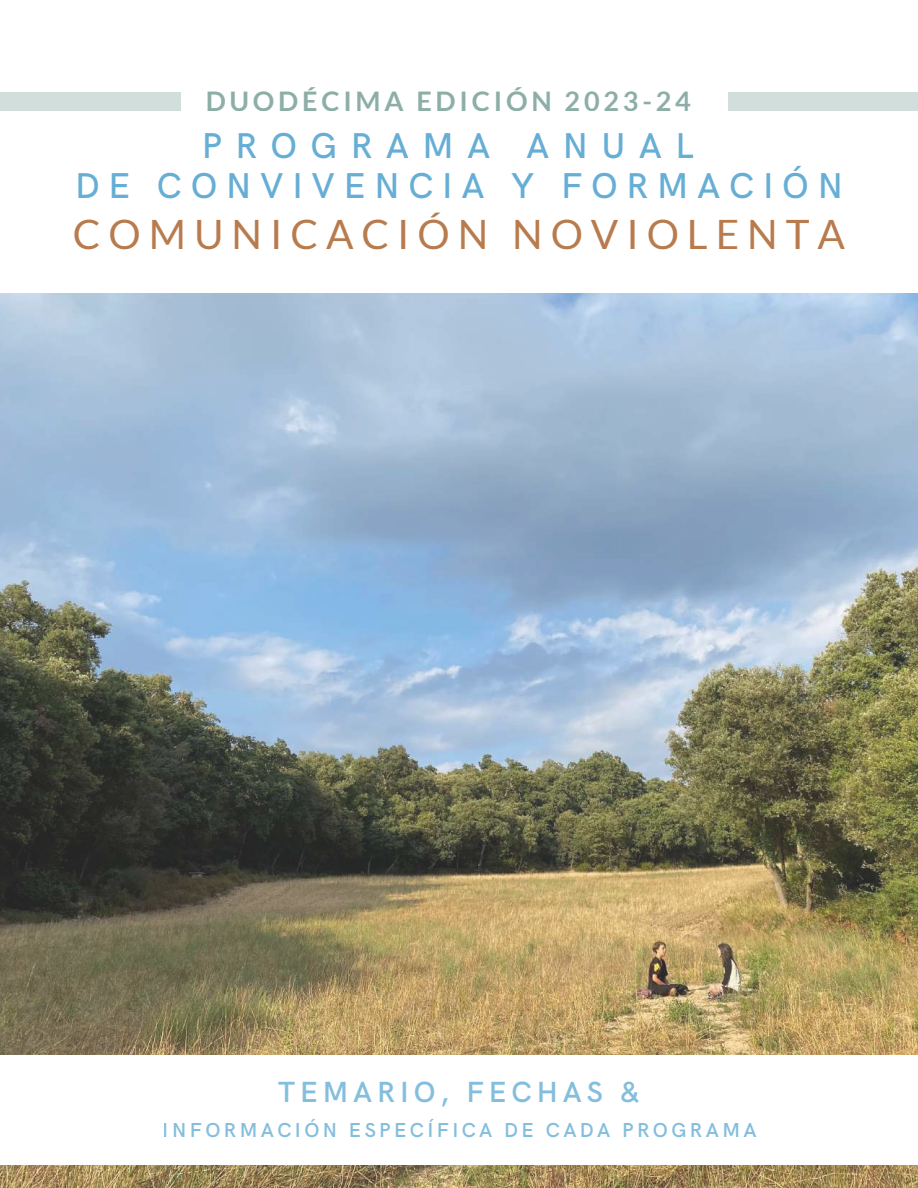
<style>
.page{position:relative;width:918px;height:1188px;background:#fff}
.page>*{position:absolute;margin:0;border:0;box-sizing:border-box;transform-origin:0 0}
.t1{font:40.5px "Lato";letter-spacing:.195em;color:#b87b4d}
.t2{font:500 36px "HK Grotesk";letter-spacing:.245em;color:#66aed5}
.t3{font:500 36px "HK Grotesk";letter-spacing:.37em;color:#66aed5}
.t4{font:600 29.25px "HK Grotesk";letter-spacing:.17em;color:#66aed5}
.t5{font:700 27px "Lato";letter-spacing:.14em;color:#88aba3}
.t6{font:600 20.25px "HK Grotesk";letter-spacing:.17em;color:#66aed5}
</style>
<div class="page">
<div style="left:729px;top:92px;width:189px;height:19px;background:#d1dedb"></div>
<div style="left:0;top:92px;width:181px;height:19px;background:#d1dedb"></div>
<img style="left:0;top:294px;width:918px;height:894px">
<div style="left:0;top:1055px;width:918px;height:110px;background:#fff"></div>
<h3 class="t5" style="left:205px;top:84px;width:487px">DUODÉCIMA EDICIÓN 2023-24</h3>
<h2 class="t3" style="left:202px;top:125px;width:494px">PROGRAMA ANUAL</h2>
<h2 class="t2" style="left:75px;top:165px;width:769px">DE CONVIVENCIA Y FORMACIÓN</h2>
<h1 class="t1" style="left:73px;top:209px;width:774px">COMUNICACIÓN NOVIOLENTA</h1>
<h3 class="t4" style="left:278px;top:1076px;width:363px">TEMARIO, FECHAS &amp;</h3>
<p class="t6" style="left:163px;top:1119px;width:595px">INFORMACIÓN ESPECÍFICA DE CADA PROGRAMA</p>
</div>
